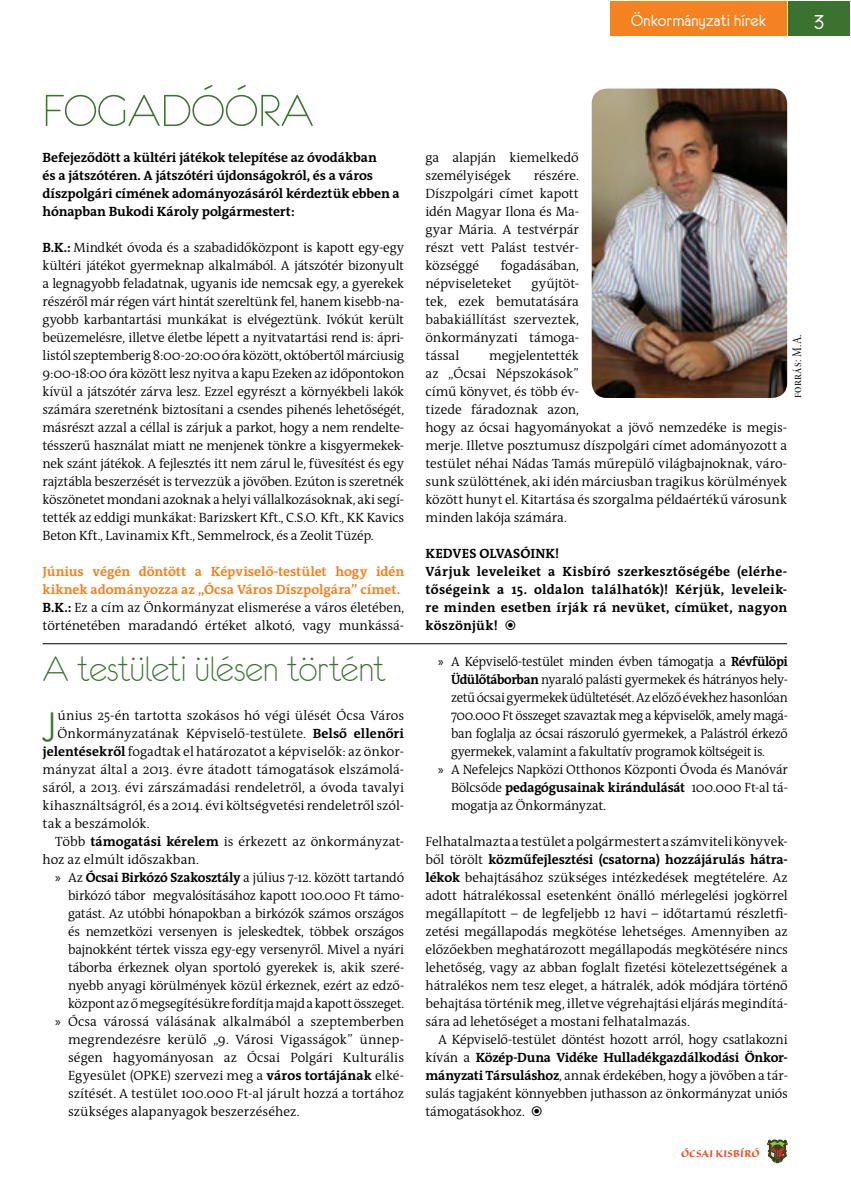
<style>
.page{position:relative;width:851px;height:1191px;background:#fff}
.page>*{position:absolute;margin:0;border:0;box-sizing:border-box;transform-origin:0 0}
.t1{font:51px "Eurofurencelight";color:#3a722f}
.t2{font:40.5px "Eurofurencelight";letter-spacing:-.025em;color:#3a722f}
.t3{font:36.45px "Eurofurenceregular";color:#3a722f}
.t4{font:22.5px "Eurofurenceregular";color:#fff}
.t5{font:18px "Eurofurenceregular";color:#fff}
.t6{font:13.5px/18px "The Antiqua Sem Lig";letter-spacing:-.01em;color:#000;text-align:justify}
.t7{font:13.5px/18px "The Antiqua Reg";letter-spacing:-.005em;color:#000}
.t8{font:13.5px "The Antiqua Sem Lig";letter-spacing:-.03em;color:#000;scale:.96 1}
.t9{font:13.5px/18px "The Antiqua Reg";letter-spacing:.02em;color:#000}
.t10{font:13.5px/18px "The Antiqua Reg";color:#f58220}
.t11{font:13.5px "Minion Pro Cn Disp";letter-spacing:.015em;color:#000}
.t12{font:700 13.05px "Sanvito Pro";letter-spacing:.005em;color:#f04e23}
.s1{font-family:"The Antiqua Reg"}
.s2{font-family:"Myriad Pro"}
.s3{font-family:"The Antiqua Sem Lig"}
</style>
<div class="page">
<svg style="left:767px;top:1139px;width:20px;height:24px"></svg>
<div style="left:787px;top:1px;width:62px;height:35px;background:#3a722f"></div>
<div style="left:609px;top:1px;width:177px;height:35px;background:#f58220"></div>
<img style="left:591px;top:89px;width:196px;height:309px">
<hr style="left:43px;top:643px;width:744px;height:1px;background:#000">
<h3 class="t5" style="left:631px;top:12px;width:136px">Önkormányzati hírek</h3>
<h3 class="t4" style="left:813px;top:9px;width:12px">3</h3>
<h1 class="t1" style="left:43px;top:85px;width:273px">Fogadóóra</h1>
<p class="t7" style="left:43px;top:149px;width:359px">Befejeződött a kültéri játékok telepítése az óvodákban<br>és a játszótéren. A játszótéri újdonságokról, és a város díszpolgári címének adományozásáról kérdeztük ebben a hónapban Bukodi Károly polgármestert:</p>
<p class="t6" style="left:43px;top:239px;width:363px"><span class="s1">B.K.:</span> Mindkét óvoda és a szabadidőközpont is kapott egy-egy kültéri játékot gyermeknap alkalmából. A játszótér bizonyult a legnagyobb feladatnak, ugyanis ide nemcsak egy, a gyerekek részéről már régen várt hintát szereltünk fel, hanem kisebb-na&shy;gyobb karbantartási munkákat is elvégeztünk. Ivókút került beüzemelésre, illetve életbe lépett a nyitvatartási rend is: ápri&shy;listól szeptemberig 8:00-20:00 óra között, októbertől márciusig 9:00-18:00 óra között lesz nyitva a kapu Ezeken az időpontokon kívül a játszótér zárva lesz. Ezzel egyrészt a környékbeli lakók számára szeretnénk biztosítani a csendes pihenés lehetőségét, másrészt azzal a céllal is zárjuk a parkot, hogy a nem rendelte&shy;tésszerű használat miatt ne menjenek tönkre a kisgyermekek&shy;nek szánt játékok. A fejlesztés itt nem zárul le, füvesítést és egy rajztábla beszerzését is tervezzük a jövőben. Ezúton is szeretnék köszönetet mondani azoknak a helyi vállalkozásoknak, aki segí&shy;tették az eddigi munkákat: Barizskert Kft., C.S.O. Kft., KK Kavics Beton Kft., Lavinamix Kft., Semmelrock, és a Zeolit Tüzép.</p>
<p class="t10" style="left:43px;top:563px;width:363px">Június végén döntött a Képviselő-testület hogy idén kiknek adományozza az „Ócsa Város Díszpolgára” címet.</p>
<p class="t6" style="left:43px;top:599px;width:363px"><span class="s1">B.K.:</span> Ez a cím az Önkormányzat elismerése a város életében, történetében maradandó értéket alkotó, vagy munkássá-</p>
<h2 class="t2" style="left:43px;top:648px;width:345px">a testületi ülésen történt</h2>
<h3 class="t3" style="left:47px;top:705px;width:10px">j</h3>
<p class="t6" style="left:57px;top:707px;width:348px">únius 25-én tartotta szokásos hó végi ülését Ócsa Város</p>
<p class="t6" style="left:57px;top:725px;width:348px">Önkormányzatának Képviselő-testülete. <span class="s1">Belső ellenőri</span></p>
<p class="t6" style="left:43px;top:743px;width:363px"><span class="s1">jelentésekről</span> fogadtak el határozatot a képviselők: az önkor-</p>
<p class="t6" style="left:43px;top:761px;width:363px">mányzat által a 2013. évre átadott támogatások elszámolá-</p>
<p class="t6" style="left:43px;top:779px;width:363px">sáról, a 2013. évi zárszámadási rendeletről, a óvoda tavalyi</p>
<p class="t6" style="left:43px;top:797px;width:363px">kihasználtságról, és a 2014. évi költségvetési rendeletről szól-</p>
<p class="t6" style="left:43px;top:815px;width:109px">tak a beszámolók.</p>
<p class="t6" style="left:55px;top:833px;width:350px">Több <span class="s1">támogatási kérelem</span> is érkezett az önkormányzat-</p>
<p class="t6" style="left:42px;top:851px;width:158px">hoz az elmúlt időszakban.</p>
<p class="t6" style="left:55px;top:869px;width:350px"><span class="s2">»</span> Az <span class="s1">Ócsai Birkózó Szakosztály</span> a július 7-12. között tartandó</p>
<p class="t6" style="left:68px;top:887px;width:337px">birkózó tábor megvalósításához kapott 100.000 Ft támo-</p>
<p class="t6" style="left:68px;top:905px;width:337px">gatást. Az utóbbi hónapokban a birkózók számos országos</p>
<p class="t6" style="left:68px;top:923px;width:337px">és nemzetközi versenyen is jeleskedtek, többek országos</p>
<p class="t6" style="left:68px;top:941px;width:337px">bajnokként tértek vissza egy-egy versenyről. Mivel a nyári</p>
<p class="t6" style="left:68px;top:959px;width:337px">táborba érkeznek olyan sportoló gyerekek is, akik szeré-</p>
<p class="t6" style="left:68px;top:977px;width:337px">nyebb anyagi körülmények közül érkeznek, ezért az edző-</p>
<p class="t6" style="left:68px;top:995px;width:337px">központ az ő megsegítésükre fordítja majd a kapott összeget.</p>
<p class="t6" style="left:55px;top:1013px;width:350px"><span class="s2">»</span> Ócsa várossá válásának alkalmából a szeptemberben</p>
<p class="t6" style="left:68px;top:1031px;width:337px">megrendezésre kerülő „9. Városi Vigasságok” ünnep-</p>
<p class="t6" style="left:68px;top:1049px;width:337px">ségen hagyományosan az Ócsai Polgári Kulturális</p>
<p class="t6" style="left:68px;top:1067px;width:337px">Egyesület (OPKE) szervezi meg a <span class="s1">város tortájának</span> elké-</p>
<p class="t6" style="left:68px;top:1085px;width:337px">szítését. A testület 100.000 Ft-al járult hozzá a tortához</p>
<p class="t6" style="left:68px;top:1103px;width:233px">szükséges alapanyagok beszerzéséhez.</p>
<p class="t6" style="left:425px;top:149px;width:155px">ga alapján kiemelkedő személyiségek</p>
<p class="t6" style="left:425px;top:167px;width:155px;text-indent:108px">részére.<br>Díszpolgári címet kapott idén Magyar Ilona és Ma - gyar Mária. A testvérpár részt vett Palást testvér&shy;községgé</p>
<p class="t6" style="left:425px;top:257px;width:155px;text-indent:75px">fogadásában, népviseleteket</p>
<p class="t6" style="left:425px;top:275px;width:155px;text-indent:106px">gyűjtöt&shy;tek, ezek bemutatására babakiállítást szerveztek, önkormányzati támoga - tással</p>
<p class="t11" style="left:788px;top:398px;width:65px;rotate:-90deg">forrás: M.A.</p>
<p class="t6" style="left:425px;top:347px;width:363px;text-align:left;text-indent:64px">megjelentették<br>az „Ócsai Népszokások”<br>című könyvet, és több év -<br>tizede fáradoznak azon,<br>hogy az ócsai hagyományokat a jövő nemzedéke is megis&shy;merje. Illetve posztumusz díszpolgári címet adományozott a testület néhai Nádas Tamás műrepülő világbajnoknak, váro&shy;sunk szülöttének, aki idén márciusban tragikus körülmények között hunyt el. Kitartása és szorgalma példaértékű városunk minden lakója számára.</p>
<p class="t9" style="left:425px;top:544px;width:363px">KEDVES OLVASÓINK!<br>Várjuk leveleiket a Kisbíró szerkesztőségébe (elérhe&shy;tőségeink a 15. oldalon találhatók)! Kérjük, leveleik&shy;re minden esetben írják rá nevüket, címüket, nagyon köszönjük!</p>
<p class="t8" style="left:438px;top:654px;width:365px"><span class="s2">»</span> A Képviselő-testület minden évben támogatja a <span class="s1">Révfülöpi</span></p>
<p class="t8" style="left:451px;top:672px;width:352px"><span class="s1">Üdülőtáborban</span> nyaraló palásti gyermekek és hátrányos hely-</p>
<p class="t8" style="left:451px;top:690px;width:352px">zetű ócsai gyermekek üdültetését. Az előző évekhez hasonlóan</p>
<p class="t8" style="left:451px;top:708px;width:352px">700.000 Ft összeget szavaztak meg a képviselők, amely magá-</p>
<p class="t8" style="left:451px;top:726px;width:352px">ban foglalja az ócsai rászoruló gyermekek, a Palástról érkező</p>
<p class="t8" style="left:451px;top:744px;width:328px">gyermekek, valamint a fakultatív programok költségeit is.</p>
<p class="t6" style="left:438px;top:761px;width:351px"><span class="s2">»</span> A Nefelejcs Napközi Otthonos Központi Óvoda és Manóvár</p>
<p class="t7" style="left:451px;top:779px;width:338px"><span class="s3">Bölcsőde</span> pedagógusainak kirándulását <span class="s3">100.000 Ft-al tá -</span></p>
<p class="t6" style="left:451px;top:797px;width:156px">mogatja az Önkormányzat.</p>
<p class="t6" style="left:425px;top:833px;width:364px">Felhatalmazta a testület a polgármestert a számviteli könyvek-</p>
<p class="t7" style="left:425px;top:851px;width:364px"><span class="s3">ből törölt</span> közműfejlesztési (csatorna) hozzájárulás hátra-</p>
<p class="t6" style="left:425px;top:869px;width:364px"><span class="s1">lékok</span> behajtásához szükséges intézkedések megtételére. Az adott hátralékossal esetenként önálló mérlegelési jogkörrel megállapított – de legfeljebb 12 havi – időtartamú részletfi&shy;zetési megállapodás megkötése lehetséges. Amennyiben az előzőekben meghatározott megállapodás megkötésére nincs lehetőség, vagy az abban foglalt fizetési kötelezettségének a hátralékos nem tesz eleget, a hátralék, adók módjára történő behajtása történik meg, illetve végrehajtási eljárás megindítá&shy;sára ad lehetőséget a mostani felhatalmazás.</p>
<p class="t6" style="left:438px;top:1031px;width:351px">A Képviselő-testület döntést hozott arról, hogy csatlakozni</p>
<p class="t7" style="left:425px;top:1049px;width:364px"><span class="s3">kíván a</span> Közép-Duna Vidéke Hulladékgazdálkodási Önkor -</p>
<p class="t6" style="left:425px;top:1067px;width:364px"><span class="s1">mányzati Társuláshoz</span>, annak érdekében, hogy a jövőben a tár - sulás tagjaként könnyebben juthasson az önkormányzat uniós támogatásokhoz.</p>
<p class="t12" style="left:681px;top:1145px;width:80px">ÓCSAI KISBÍRÓ</p>
</div>
